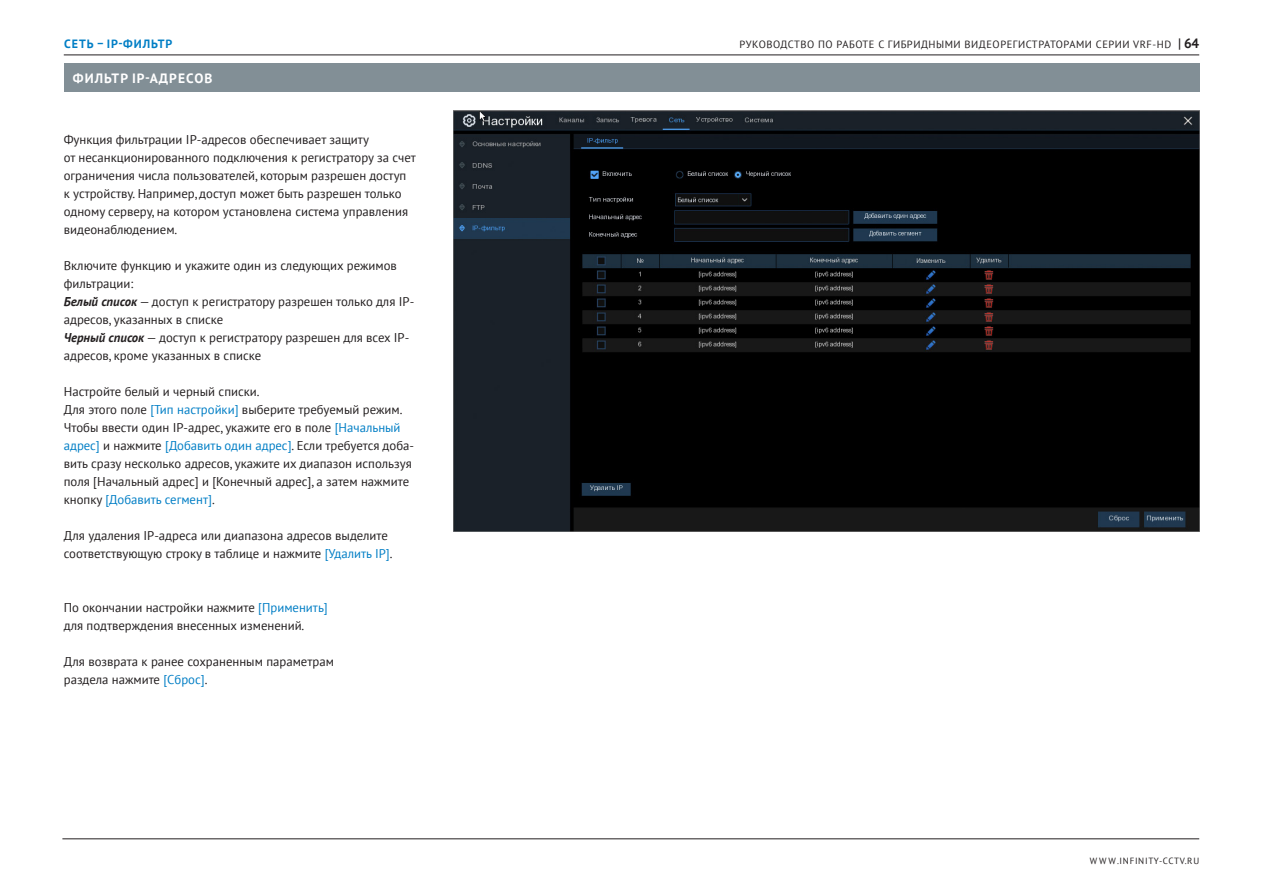
<style>
.page{position:relative;width:1263px;height:893px;background:#fff}
.page>*{position:absolute;margin:0;border:0;box-sizing:border-box;transform-origin:0 0}
.t1{font:700 13.5px "PT Sans";letter-spacing:.08em;color:#fff}
.t2{font:12.75px/18px "PT Sans";color:#231f20}
.t3{font:700 12px "PT Sans";letter-spacing:.08em;color:#007ec5}
.t4{font:10.5px "PT Sans";letter-spacing:.05em;color:#231f20}
.t5{font:9px "PT Sans";letter-spacing:.075em;color:#231f20}
.s1{font-weight:700;font-style:italic}
.s2{color:#007ec5}
.s3{font-weight:700;font-style:italic;font-size:13.65px}
.s4{font-weight:700;font-size:13.5px}
</style>
<div class="page">
<hr style="left:64px;top:55px;width:1135px;height:1px;background:#231f20">
<hr style="left:62px;top:838px;width:1137px;height:1px;background:#231f20">
<div style="left:64px;top:64px;width:1135px;height:28px;background:#828f96"></div>
<img style="left:454px;top:111px;width:745px;height:420px">
<p class="t3" style="left:64px;top:36px;width:110px">СЕТЬ – IP-ФИЛЬТР</p>
<p class="t1" style="left:73px;top:69px;width:141px">ФИЛЬТР IP-АДРЕСОВ</p>
<p class="t2" style="left:64px;top:130px;width:354px">Функция фильтрации IP-адресов обеспечивает защиту<br>от несанкционированного подключения к регистратору за счет ограничения числа пользователей, которым разрешен доступ<br>к устройству. Например, доступ может быть разрешен только одному серверу, на котором установлена система управления видеонаблюдением.</p>
<p class="t2" style="left:64px;top:256px;width:352px">Включите функцию и укажите один из следующих режимов фильтрации:<br><span class="s1">Белый список</span> — доступ к регистратору разрешен только для IP&shy;адресов, указанных в списке<br><span class="s1">Черный список</span> — доступ к регистратору разрешен для всех IP&shy;адресов, кроме указанных в списке</p>
<p class="t2" style="left:64px;top:382px;width:352px">Настройте белый и черный списки.<br>Для этого поле <span class="s2">[Тип настройки]</span> выберите требуемый режим.<br>Чтобы ввести один IP-адрес, укажите его в поле <span class="s2">[Начальный адрес]</span> и нажмите <span class="s2">[Добавить один адрес]</span>. Если требуется доба&shy;вить сразу несколько адресов, укажите их диапазон используя поля [Начальный адрес] и [Конечный адрес], а затем нажмите кнопку <span class="s2">[Добавить сегмент]</span>.</p>
<p class="t2" style="left:64px;top:526px;width:330px">Для удаления IP-адреса или диапазона адресов выделите соответствующую строку в таблице и нажмите <span class="s2">[Удалить IP]</span>.</p>
<p class="t2" style="left:64px;top:598px;width:265px">По окончании настройки нажмите <span class="s2">[Применить] </span>для подтверждения внесенных изменений.</p>
<p class="t2" style="left:64px;top:652px;width:272px">Для возврата к ранее сохраненным параметрам раздела нажмите <span class="s2">[Сброс]</span>.</p>
<p class="t4" style="left:739px;top:38px;width:461px">РУКОВОДСТВО ПО РАБОТЕ С ГИБРИДНЫМИ ВИДЕОРЕГИСТРАТОРАМИ СЕРИИ VRF-HD <span class="s3">|</span> <span class="s4">64</span></p>
<p class="t5" style="left:1090px;top:855px;width:111px">W W W.INFINITY-CCTV.RU</p>
</div>
